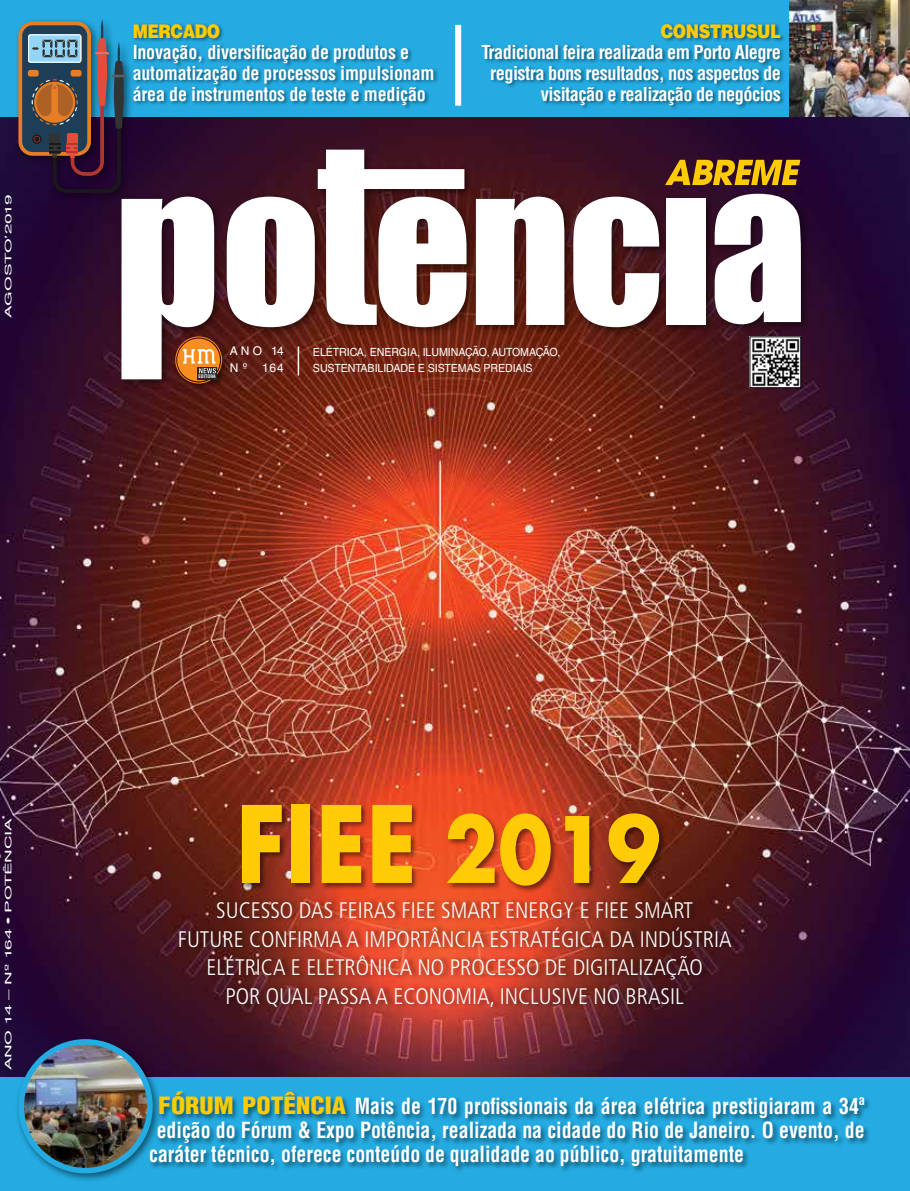
<style>
.page{position:relative;width:910px;height:1191px;background:#fff}
.page>*{position:absolute;margin:0;border:0;box-sizing:border-box;transform-origin:0 0}
.t1{font:700 103.5px "Futura Std";color:#ffcb05;scale:.89 1}
.t2{font:300 condensed 22.5px/28.5px "Frutiger LT Std";color:#fff;text-align:center}
.t3{font:700 condensed 21.75px "Helvetica LT Std";color:#fff;scale:.91 1}
.t4{font:700 condensed 18.75px/21px "Helvetica LT Std";letter-spacing:-.03em;color:#fff;text-align:right}
.t5{font:700 condensed 18.75px/21px "Helvetica LT Std";letter-spacing:-.01em;color:#fff;scale:.96 1}
.t6{font:900 18.75px "Helvetica LT Std";letter-spacing:-.03em;color:#ffcb05;scale:.86 1}
.t7{font:12px/16.5px "Helvetica LT Std";letter-spacing:.08em;color:#fff}
.t8{font:11.25px/16.5px "Helvetica LT Std";letter-spacing:-.01em;color:#fff;scale:.95 1}
.t9{font:9px "Helvetica LT Std";letter-spacing:-.01em;color:#fff;scale:2.1 1}
.t10{font:700 condensed 4.65px "Helvetica LT Std";color:#fff}
.s1{font-size:88.8px}
.s2{font-weight:900;font-size:23.25px;color:#ffcb05}
</style>
<div class="page">
<img style="left:0;top:116px;width:910px;height:961px">
<div style="left:179px;top:898px;width:561px;height:113px;background:#000;opacity:.5"></div>
<div style="left:0;top:0;width:910px;height:116px;background:#24abe2"></div>
<div style="left:0;top:1077px;width:910px;height:114px;background:#24abe2"></div>
<div style="left:480px;top:23px;width:306px;height:87px;background:#000;opacity:.5"></div>
<div style="left:132px;top:23px;width:307px;height:87px;background:#000;opacity:.5"></div>
<div style="left:455px;top:25px;width:6px;height:81px;background:#fff"></div>
<div style="left:117px;top:145px;width:694px;height:244px;background:#000;opacity:.5"></div>
<svg style="left:715px;top:194px;width:86px;height:130px"></svg>
<div style="left:666px;top:199px;width:40px;height:126px;background:#fff"></div>
<svg style="left:573px;top:197px;width:86px;height:130px"></svg>
<svg style="left:476px;top:197px;width:88px;height:128px"></svg>
<svg style="left:227px;top:150px;width:239px;height:177px"></svg>
<img style="left:752px;top:339px;width:47px;height:47px">
<div style="left:174px;top:335px;width:55px;height:55px;background:#000;opacity:.5"></div>
<div style="left:175px;top:337px;width:47px;height:46px;border:1px solid #f78f20;border-radius:50%"></div>
<svg style="left:177px;top:339px;width:43px;height:42px"></svg>
<div style="left:198px;top:367px;width:19px;height:12px;background:#262626"></div>
<svg style="left:298px;top:346px;width:1px;height:29px"></svg>
<div style="left:15px;top:16px;width:120px;height:187px;background:#000;opacity:.5"></div>
<div style="left:18px;top:22px;width:73px;height:134px;background:#e67e25;border-radius:14px"></div>
<div style="left:22px;top:25px;width:65px;height:127px;background:#1e3e57;border-radius:11px"></div>
<svg style="left:28px;top:19px;width:188px;height:360px"></svg>
<img style="left:790px;top:0;width:120px;height:116px">
<div style="left:149px;top:1090px;width:722px;height:83px;background:#000;opacity:.5"></div>
<div style="left:15px;top:1035px;width:147px;height:147px;background:#000;opacity:.5"></div>
<img style="left:21px;top:1041px;width:129px;height:129px">
<div style="left:18px;top:1039px;width:135px;height:134px;border:6px solid #24abe2;border-radius:50%"></div>
<div style="left:241px;top:803px;width:425px;height:90px;background:#000;opacity:.5"></div>
<p class="t9" style="left:3px;top:318px;width:60px;rotate:-90deg">AGOSTO’2019</p>
<p class="t6" style="left:133px;top:19px;width:103px">MERCADO</p>
<p class="t5" style="left:133px;top:41px;width:316px">Inovação, diversificação de produtos e automatização de processos impulsionam área de instrumentos de teste e medição</p>
<p class="t6" style="left:661px;top:19px;width:141px">CONSTRUSUL</p>
<p class="t4" style="left:481px;top:41px;width:301px">Tradicional feira realizada em Porto Alegre registra bons resultados, nos aspectos de visitação e realização de negócios</p>
<p class="t10" style="left:199px;top:373px;width:19px">EDITORA</p>
<p class="t7" style="left:230px;top:342px;width:56px">ANO 14<br>N º 164</p>
<p class="t8" style="left:313px;top:343px;width:262px">ELÉTRICA, ENERGIA, ILUMINAÇÃO, AUTOMAÇÃO,<br>SUSTENTABILIDADE E SISTEMAS PREDIAIS</p>
<p class="t9" style="left:3px;top:1070px;width:122px;rotate:-90deg">ANO 14 – Nº 164 • POTÊNCIA</p>
<h1 class="t1" style="left:236px;top:775px;width:479px">FIEE <span class="s1">2019</span></h1>
<p class="t2" style="left:178px;top:896px;width:555px">SUCESSO DAS FEIRAS FIEE SMART ENERGY E FIEE SMART<br>FUTURE CONFIRMA A IMPORTÂNCIA ESTRATÉGICA DA INDÚSTRIA ELÉTRICA E ELETRÔNICA NO PROCESSO DE DIGITALIZAÇÃO<br>POR QUAL PASSA A ECONOMIA, INCLUSIVE NO BRASIL</p>
<p class="t3" style="left:158px;top:1092px;width:778px"><span class="s2">FÓRUM POTÊNCIA</span> Mais de 170 profissionais da área elétrica prestigiaram a 34ª</p>
<p class="t3" style="left:157px;top:1116px;width:779px">edição do Fórum &amp; Expo Potência, realizada na cidade do Rio de Janeiro. O evento, de</p>
<p class="t3" style="left:149px;top:1140px;width:655px">caráter técnico, oferece conteúdo de qualidade ao público, gratuitamente</p>
</div>
